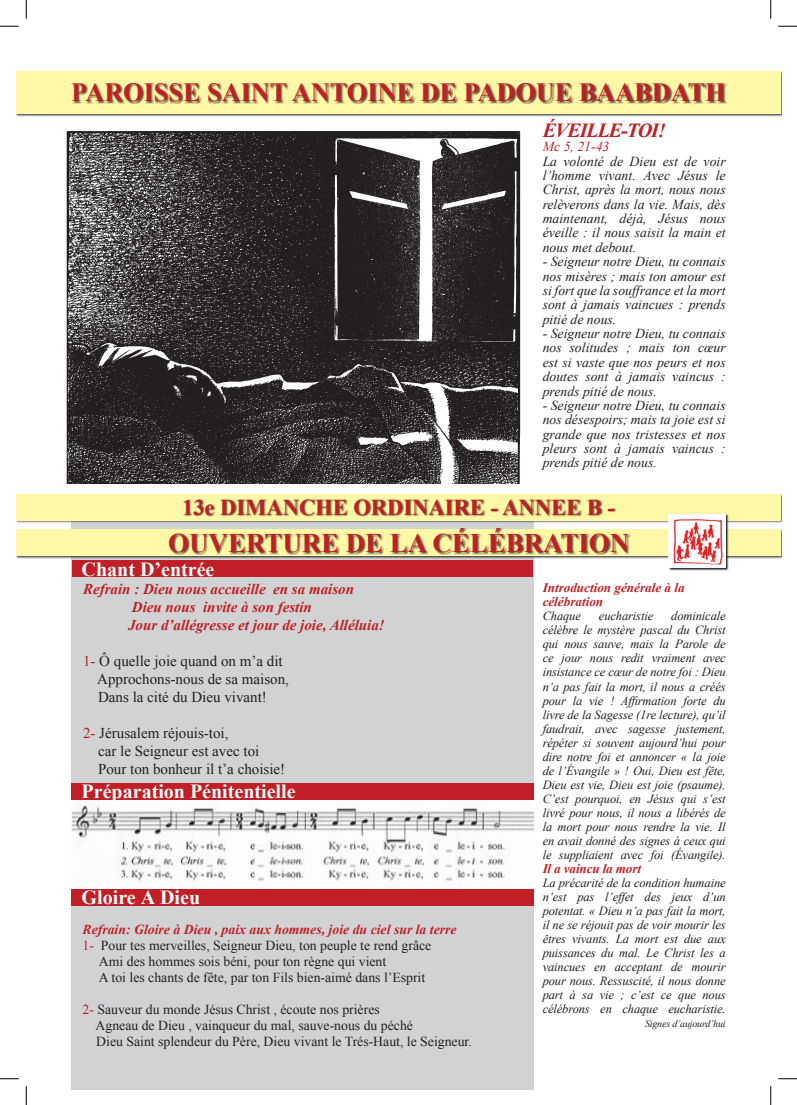
<style>
.page{position:relative;width:797px;height:1105px;background:#fff}
.page>*{position:absolute;margin:0;border:0;box-sizing:border-box;transform-origin:0 0}
.t1{font:700 26.88px "Times New Roman";color:#c02025}
.t2{font:700 26.25px "Times New Roman";color:#c02025}
.t3{font:700 22.5px "Times New Roman";color:#c02025}
.t4{font:700 20px "Times New Roman";color:#fff}
.t5{font:italic 700 20px "Times New Roman";letter-spacing:-.05em;color:#c02025}
.t6{font:15px/18px "Times New Roman";color:#231f20}
.t7{font:italic 700 15px/18px "Times New Roman";color:#c02025}
.t8{font:italic 13.75px/14.4px "Times New Roman";color:#231f20;text-align:justify}
.t9{font:13.75px/16px "Times New Roman";color:#231f20}
.t10{font:italic 700 13.75px "Times New Roman";color:#c02025}
.t11{font:italic 13.75px "Times New Roman";color:#c02025}
.t12{font:italic 700 13.12px/14px "Times New Roman";color:#c02025}
.t13{font:italic 12.5px/14px "Times New Roman";letter-spacing:-.01em;color:#231f20;text-align:justify}
.t14{font:italic 10px "Times New Roman";letter-spacing:-.02em;color:#231f20}
.s1{color:#c02025}
</style>
<div class="page">
<img style="left:66px;top:131px;width:455px;height:352px">
<div style="left:71px;top:509px;width:462px;height:580px;background:#d1d2d4"></div>
<img style="left:71px;top:800px;width:462px;height:89px">
<div style="left:16px;top:71px;width:765px;height:46px;background:#231f20;opacity:.75"></div>
<div style="left:16px;top:71px;width:764px;height:43px;background:#fff8a6"></div>
<div style="left:16px;top:494px;width:765px;height:29px;background:#231f20;opacity:.75"></div>
<div style="left:16px;top:494px;width:764px;height:26px;background:#fff8a6"></div>
<div style="left:16px;top:529px;width:765px;height:30px;background:#231f20;opacity:.75"></div>
<div style="left:16px;top:530px;width:764px;height:26px;background:#fff8a6"></div>
<div style="left:71px;top:83px;width:657px;height:21px;background:#231f20;opacity:.75"></div>
<div style="left:72px;top:561px;width:460px;height:16px;background:#c02025"></div>
<div style="left:183px;top:498px;width:433px;height:19px;background:#231f20;opacity:.75"></div>
<div style="left:169px;top:527px;width:462px;height:28px;background:#231f20;opacity:.75"></div>
<div style="left:71px;top:889px;width:462px;height:16px;background:#c02025"></div>
<div style="left:71px;top:783px;width:462px;height:16px;background:#c02025"></div>
<svg style="left:669px;top:514px;width:59px;height:57px"></svg>
<img style="left:668px;top:514px;width:57px;height:54px">
<svg style="left:0;top:25px;width:19px;height:2px"></svg>
<svg style="left:778px;top:25px;width:19px;height:2px"></svg>
<svg style="left:0;top:1078px;width:19px;height:1px"></svg>
<svg style="left:778px;top:1078px;width:19px;height:1px"></svg>
<svg style="left:25px;top:0;width:2px;height:19px"></svg>
<svg style="left:25px;top:1086px;width:2px;height:19px"></svg>
<svg style="left:770px;top:0;width:1px;height:19px"></svg>
<svg style="left:770px;top:1086px;width:1px;height:19px"></svg>
<h2 class="t2" style="left:71px;top:74px;width:656px">PAROISSE SAINT ANTOINE DE PADOUE BAABDATH</h2>
<h3 class="t5" style="left:542px;top:117px;width:125px">ÉVEILLE-TOI!</h3>
<p class="t11" style="left:542px;top:137px;width:68px">Mc 5, 21-43</p>
<p class="t8" style="left:542px;top:153px;width:184px">La volonté de Dieu est de voir l’homme vivant. Avec Jésus le Christ, après la mort, nous nous relèverons dans la vie. Mais, dès maintenant, déjà, Jésus nous éveille : il nous saisit la main et nous met debout.</p>
<p class="t8" style="left:542px;top:254px;width:184px">- Seigneur notre Dieu, tu connais nos misères ; mais ton amour est si fort que la souffrance et la mort sont à jamais vaincues : prends pitié de nous.</p>
<p class="t8" style="left:542px;top:326px;width:184px">- Seigneur notre Dieu, tu connais nos solitudes ; mais ton cœur est si vaste que nos peurs et nos doutes sont à jamais vaincus : prends pitié de nous.</p>
<p class="t8" style="left:542px;top:398px;width:184px">- Seigneur notre Dieu, tu connais nos désespoirs; mais ta joie est si grande que nos tristesses et nos pleurs sont à jamais vaincus : prends pitié de nous.</p>
<h3 class="t3" style="left:182px;top:492px;width:434px">13e DIMANCHE ORDINAIRE - ANNEE B -</h3>
<h1 class="t1" style="left:168px;top:524px;width:462px">OUVERTURE DE LA CÉLÉBRATION</h1>
<h3 class="t4" style="left:82px;top:555px;width:134px">Chant D’entrée</h3>
<p class="t7" style="left:128px;top:579px;width:258px;text-indent:-45px">Refrain : Dieu nous accueille en sa maison<br>Dieu nous invite à son festin<br>Jour d’allégresse et jour de joie, Alléluia!</p>
<p class="t6" style="left:97px;top:651px;width:193px;text-indent:-14px"><span class="s1">1-</span> Ô quelle joie quand on m’a dit<br>Approchons-nous de sa maison,<br>Dans la cité du Dieu vivant!</p>
<p class="t6" style="left:98px;top:723px;width:189px;text-indent:-15px"><span class="s1">2-</span> Jérusalem réjouis-toi,<br>car le Seigneur est avec toi<br>Pour ton bonheur il t’a choisie!</p>
<h3 class="t4" style="left:82px;top:777px;width:215px">Préparation Pénitentielle</h3>
<h3 class="t4" style="left:82px;top:883px;width:120px">Gloire À Dieu</h3>
<p class="t10" style="left:83px;top:920px;width:375px">Refrain: Gloire à Dieu , paix aux hommes, joie du ciel sur la terre</p>
<p class="t9" style="left:83px;top:937px;width:350px"><span class="s1">1-</span> Pour tes merveilles, Seigneur Dieu, ton peuple te rend grâce</p>
<p class="t9" style="left:99px;top:953px;width:289px">Ami des hommes sois béni, pour ton règne qui vient</p>
<p class="t9" style="left:99px;top:969px;width:328px">A toi les chants de fête, par ton Fils bien-aimé dans l’Esprit</p>
<p class="t9" style="left:95px;top:1001px;width:378px;text-indent:-13px"><span class="s1">2-</span> Sauveur du monde Jésus Christ , écoute nos prières<br>Agneau de Dieu , vainqueur du mal, sauve-nous du péché<br>Dieu Saint splendeur du Père, Dieu vivant le Trés-Haut, le Seigneur.</p>
<p class="t12" style="left:542px;top:581px;width:143px">Introduction générale à la célébration</p>
<p class="t13" style="left:542px;top:609px;width:40px">Chaque</p>
<p class="t13" style="left:599px;top:609px;width:56px">eucharistie</p>
<p class="t13" style="left:542px;top:609px;width:185px;text-indent:129px">dominicale célèbre le mystère pascal du Christ qui nous sauve, mais la Parole de ce jour nous redit vraiment avec insistance ce cœur de notre foi : Dieu n’a pas fait la mort, il nous a créés pour la vie ! Affirmation forte du livre de la Sagesse (1re lecture), qu’il faudrait, avec sagesse justement, répéter si souvent aujourd’hui pour dire notre foi et annoncer « la joie de l’Évangile » ! Oui, Dieu est fête, Dieu est vie, Dieu est joie (psaume).<br>C’est pourquoi, en Jésus qui s’est livré pour nous, il nous a libérés de la mort pour nous rendre la vie. Il en avait donné des signes à ceux qui le suppliaient avec foi (Évangile).</p>
<p class="t12" style="left:542px;top:861px;width:100px">Il a vaincu la mort</p>
<p class="t13" style="left:542px;top:875px;width:184px">La précarité de la condition humaine n’est pas l’effet des jeux d’un potentat. « Dieu n’a pas fait la mort, il ne se réjouit pas de voir mourir les êtres vivants. La mort est due aux puissances du mal. Le Christ les a vaincues en acceptant de mourir pour nous. Ressuscité, il nous donne part à sa vie ; c’est ce que nous célébrons en chaque eucharistie.</p>
<p class="t14" style="left:645px;top:1016px;width:82px">Signes d’aujourd’hui</p>
</div>
